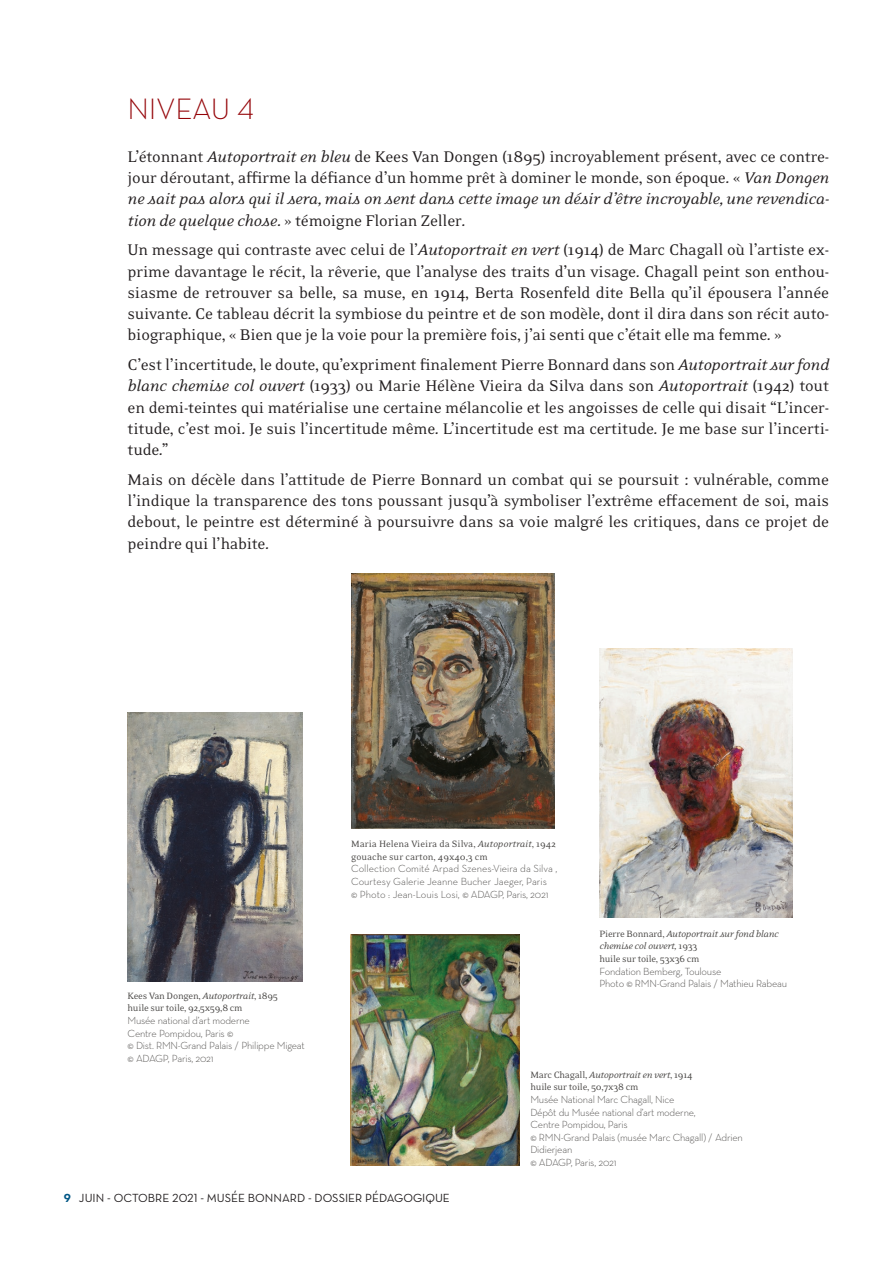
<style>
.page{position:relative;width:893px;height:1263px;background:#fff}
.page>*{position:absolute;margin:0;border:0;box-sizing:border-box;transform-origin:0 0}
.t1{font:30px "Neutraface Text Light Alt";letter-spacing:-.01em;color:#940408}
.t2{font:17.7px/21.3px "Eidetic Neo OT";letter-spacing:-.01em;color:#231f20;text-align:justify}
.t3{font:12px "Neutraface Text Book Alt";color:#231f20}
.t4{font:300 10.5px/12.6px "Neutraface Text";letter-spacing:-.02em;color:#4a4846}
.t5{font:300 10.5px/12.6px "Neutraface Text";color:#4a4846}
.t6{font:10.5px/12.6px "Eidetic Neo OT";letter-spacing:-.02em;color:#4a4846}
.t7{font:italic 10.5px/12.6px "Eidetic Neo OT";letter-spacing:-.02em;color:#4a4846}
.t8{font:10.5px/12.6px "Eidetic Neo OT";color:#4a4846}
.s1{font-style:italic}
.s2{font-style:normal}
.s3{font-family:"Neutraface Text Bold Alt";color:#005685}
</style>
<div class="page">
<img style="left:128px;top:712px;width:175px;height:269px">
<img style="left:350px;top:934px;width:170px;height:231px">
<img style="left:351px;top:574px;width:204px;height:254px">
<img style="left:599px;top:648px;width:194px;height:270px">
<h1 class="t1" style="left:128px;top:90px;width:128px">NIVEAU 4</h1>
<p class="t2" style="left:128px;top:146px;width:703px">L’étonnant <span class="s1">Autoportrait en bleu</span> de Kees Van Dongen (1895) incroyablement présent, avec ce contre&shy;jour déroutant, affirme la défiance d’un homme prêt à dominer le monde, son époque. « <span class="s1">Van Dongen ne sait pas alors qui il sera, mais on sent dans cette image un désir d’être incroyable, une revendica&shy;tion de quelque chose</span>. » témoigne Florian Zeller.</p>
<p class="t2" style="left:128px;top:240px;width:703px">Un message qui contraste avec celui de l’<span class="s1">Autoportrait en vert</span> (1914) de Marc Chagall où l’artiste ex&shy;prime davantage le récit, la rêverie, que l’analyse des traits d’un visage. Chagall peint son enthou&shy;siasme de retrouver sa belle, sa muse, en 1914, Berta Rosenfeld dite Bella qu’il épousera l’année suivante. Ce tableau décrit la symbiose du peintre et de son modèle, dont il dira dans son récit auto&shy;biographique, « Bien que je la voie pour la première fois, j’ai senti que c’était elle ma femme. »</p>
<p class="t2" style="left:128px;top:354px;width:703px">C’est l’incertitude, le doute, qu’expriment finalement Pierre Bonnard dans son <span class="s1">Autoportrait sur fond blanc chemise col ouvert</span> (1933) ou Marie Hélène Vieira da Silva dans son <span class="s1">Autoportrait</span> (1942) tout en demi-teintes qui matérialise une certaine mélancolie et les angoisses de celle qui disait “L’incer&shy;titude, c’est moi. Je suis l’incertitude même. L’incertitude est ma certitude. Je me base sur l’incerti&shy;tude.”</p>
<p class="t2" style="left:128px;top:469px;width:703px">Mais on décèle dans l’attitude de Pierre Bonnard un combat qui se poursuit : vulnérable, comme l’indique la transparence des tons poussant jusqu’à symboliser l’extrême effacement de soi, mais debout, le peintre est déterminé à poursuivre dans sa voie malgré les critiques, dans ce projet de peindre qui l’habite.</p>
<p class="t6" style="left:128px;top:989px;width:152px">Kees Van Dongen, <span class="s1">Autoportrait</span>, 1895 huile sur toile, 92,5x59,8 cm</p>
<p class="t4" style="left:128px;top:1014px;width:179px">Musée national d’art moderne<br>Centre Pompidou, Paris ©<br>© Dist. RMN-Grand Palais / Philippe Migeat © ADAGP, Paris, 2021</p>
<p class="t8" style="left:351px;top:838px;width:206px">Maria Helena Vieira da Silva, <span class="s1">Autoportrait</span>, 1942 gouache sur carton, 49x40,3 cm</p>
<p class="t5" style="left:351px;top:862px;width:208px">Collection Comité Arpad Szenes-Vieira da Silva ,<br>Courtesy Galerie Jeanne Bucher Jaeger, Paris<br>© Photo : Jean-Louis Losi, © ADAGP, Paris, 2021</p>
<p class="t7" style="left:599px;top:927px;width:181px"><span class="s2">Pierre Bonnard,</span> Autoportrait sur fond blanc chemise col ouvert, <span class="s2">1933<br>huile sur toile, 53x36 cm</span></p>
<p class="t4" style="left:599px;top:964px;width:189px">Fondation Bemberg, Toulouse<br>Photo © RMN-Grand Palais / Mathieu Rabeau</p>
<p class="t6" style="left:530px;top:1068px;width:164px">Marc Chagall, <span class="s1">Autoportrait en vert</span>, 1914 huile sur toile, 50,7x38 cm</p>
<p class="t4" style="left:530px;top:1093px;width:214px">Musée National Marc Chagall, Nice<br>Dépôt du Musée national d’art moderne,<br>Centre Pompidou, Paris<br>© RMN-Grand Palais (musée Marc Chagall) / Adrien<br>Didierjean<br>© ADAGP, Paris, 2021</p>
<p class="t3" style="left:64px;top:1191px;width:388px"><span class="s3">9</span> JUIN - OCTOBRE 2021 - MUSÉE BONNARD - DOSSIER PÉDAGOGIQUE</p>
</div>
